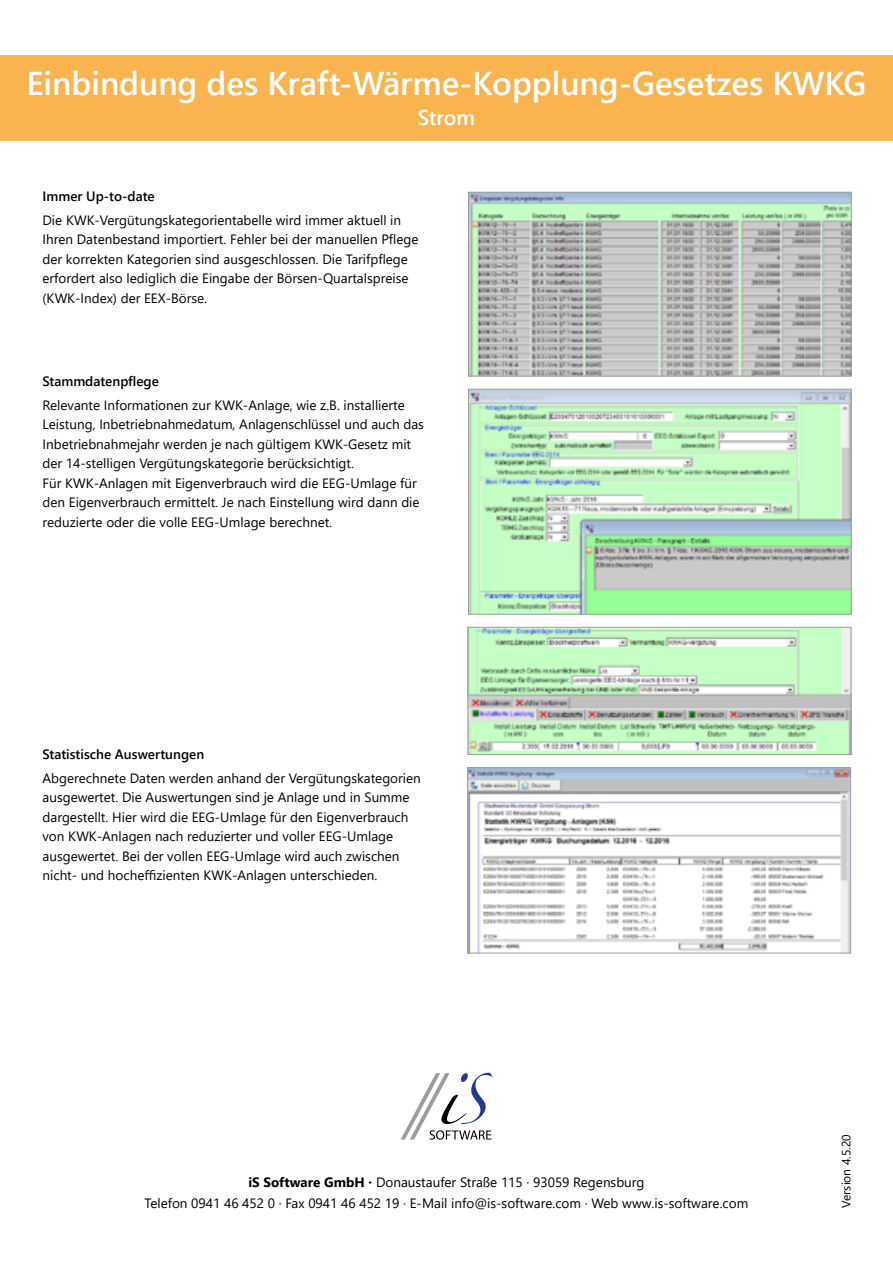
<style>
.page{position:relative;width:893px;height:1263px;background:#fff}
.page>*{position:absolute;margin:0;border:0;box-sizing:border-box;transform-origin:0 0}
.t1{font:600 33px "Segoe UI";color:#fff}
.t2{font:600 21px "Segoe UI";letter-spacing:-.005em;color:#fff}
.t3{font:13.5px/19.5px "Segoe UI";color:#000}
.t4{font:600 13.5px "Segoe UI";color:#000}
.t5{font:12px "Segoe UI";color:#000}
.s1{font-weight:700}
</style>
<div class="page">
<svg style="left:401px;top:1073px;width:91px;height:67px"></svg>
<div style="left:0;top:55px;width:893px;height:85px;background:#f9b44f"></div>
<img style="left:470px;top:194px;width:379px;height:180px">
<div style="left:468px;top:192px;width:383px;height:184px;border:1px solid #9d9d9c"></div>
<img style="left:470px;top:391px;width:379px;height:221px">
<div style="left:468px;top:389px;width:383px;height:225px;border:1px solid #9d9d9c"></div>
<img style="left:470px;top:629px;width:379px;height:124px">
<div style="left:468px;top:627px;width:383px;height:128px;border:1px solid #9d9d9c"></div>
<img style="left:469px;top:769px;width:380px;height:182px">
<div style="left:467px;top:767px;width:384px;height:186px;border:1px solid #9d9d9c"></div>
<h1 class="t1" style="left:27px;top:52px;width:841px">Einbindung des Kraft-Wärme-Kopplung-Gesetzes KWKG</h1>
<h2 class="t2" style="left:418px;top:97px;width:59px">Strom</h2>
<p class="t4" style="left:43px;top:184px;width:114px">Immer Up-to-date</p>
<p class="t3" style="left:43px;top:209px;width:377px">Die KWK-Vergütungskategorientabelle wird immer aktuell in Ihren Datenbestand importiert. Fehler bei der manuellen Pflege der korrekten Kategorien sind ausgeschlossen. Die Tarifpflege erfordert also lediglich die Eingabe der Börsen-Quartalspreise (KWK-Index) der EEX-Börse.</p>
<p class="t4" style="left:43px;top:369px;width:118px">Stammdatenpflege</p>
<p class="t3" style="left:43px;top:394px;width:383px">Relevante Informationen zur KWK-Anlage, wie z.B. installierte Leistung, Inbetriebnahmedatum, Anlagenschlüssel und auch das Inbetriebnahmejahr werden je nach gültigem KWK-Gesetz mit der 14-stelligen Vergütungskategorie berücksichtigt.<br>Für KWK-Anlagen mit Eigenverbrauch wird die EEG-Umlage für den Eigenverbrauch ermittelt. Je nach Einstellung wird dann die reduzierte oder die volle EEG-Umlage berechnet.</p>
<p class="t4" style="left:43px;top:741px;width:163px">Statistische Auswertungen</p>
<p class="t3" style="left:43px;top:767px;width:380px">Abgerechnete Daten werden anhand der Vergütungskategorien ausgewertet. Die Auswertungen sind je Anlage und in Summe dargestellt. Hier wird die EEG-Umlage für den Eigenverbrauch von KWK-Anlagen nach reduzierter und voller EEG-Umlage ausgewertet. Bei der vollen EEG-Umlage wird auch zwischen nicht- und hocheffizienten KWK-Anlagen unterschieden.</p>
<p class="t3" style="left:145px;top:1171px;width:605px;line-height:20.4px;text-align:center"><span class="s1">iS Software GmbH ·</span> Donaustaufer Straße 115 · 93059 Regensburg<br>Telefon 0941 46 452 0 · Fax 0941 46 452 19 · E-Mail info@is-software.com · Web www.is-software.com</p>
<p class="t5" style="left:835px;top:1208px;width:75px;rotate:-90deg">Version 4.5.20</p>
</div>
